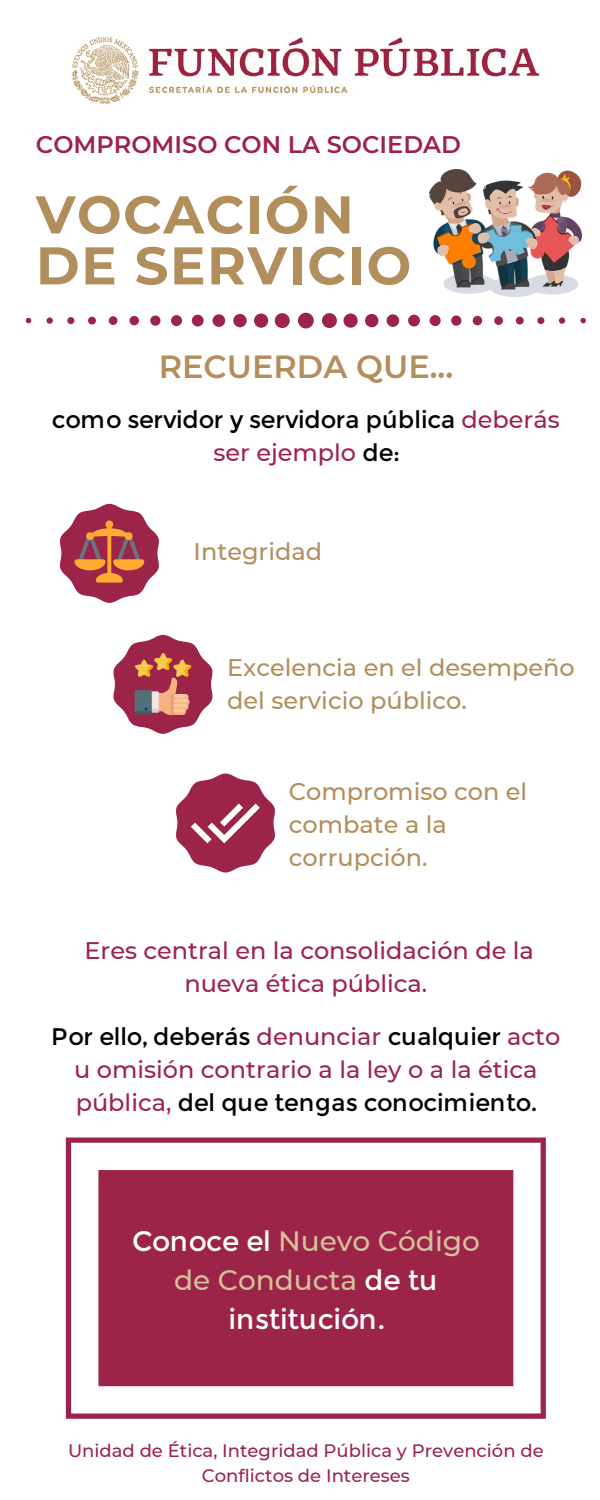
<style>
.page{position:relative;width:600px;height:1500px;background:#fff}
.page>*{position:absolute;margin:0;border:0;box-sizing:border-box;transform-origin:0 0}
.t1{font:700 53px/51px "Montserrat";letter-spacing:.03em;color:#b38e5d}
.t2{font:600 32px "Montserrat";color:#b38e5d}
.t3{font:28px/39px "Montserrat";letter-spacing:-.01em;color:#fff;text-align:center}
.t4{font:500 24px/33px "Montserrat";color:#9d2449;text-align:center}
.t5{font:500 24px/33px "Montserrat";color:#b38e5d}
.t6{font:24px/33px "Montserrat";letter-spacing:-.005em;color:#000;text-align:center}
.t7{font:600 24px "Montserrat";color:#9d2449}
.t8{font:500 18px/24.8px "Montserrat";color:#9d2449;text-align:center}
.s1{font-weight:500;color:#9d2449}
.s2{font-weight:400;color:#000}
.s3{font-weight:500;color:#d4c19c}
</style>
<div class="page">
<img style="left:71px;top:36px;width:473px;height:69px">
<img style="left:429px;top:169px;width:153px;height:128px">
<svg style="left:26px;top:313px;width:560px;height:15px"></svg>
<svg style="left:60px;top:504px;width:99px;height:99px"></svg>
<svg style="left:114px;top:635px;width:99px;height:99px"></svg>
<img style="left:132px;top:653px;width:62px;height:62px">
<svg style="left:176px;top:774px;width:99px;height:98px"></svg>
<svg style="left:66px;top:1138px;width:480px;height:281px;fill:#9d2449"></svg>
<p class="t7" style="left:36px;top:127px;width:427px">COMPROMISO CON LA SOCIEDAD</p>
<h1 class="t1" style="left:36px;top:186px;width:377px">VOCACIÓN<br>DE SERVICIO</h1>
<h2 class="t2" style="left:159px;top:344px;width:296px">RECUERDA QUE...</h2>
<p class="t6" style="left:52px;top:403px;width:509px">como servidor y servidora pública <span class="s1">deberás ser ejemplo</span> de:</p>
<p class="t5" style="left:194px;top:534px;width:130px">Integridad</p>
<p class="t5" style="left:227px;top:650px;width:349px">Excelencia en el desempeño del servicio público.</p>
<p class="t5" style="left:289px;top:774px;width:240px">Compromiso con el combate a la corrupción.</p>
<p class="t4" style="left:84px;top:933px;width:451px">Eres central en la consolidación de la nueva ética pública.</p>
<p class="t4" style="left:51px;top:1019px;width:511px"><span class="s2">Por ello, deberás</span> denunciar <span class="s2">cualquier</span> acto u omisión contrario a la ley o a la ética pública, <span class="s2">del que tengas conocimiento.</span></p>
<p class="t3" style="left:132px;top:1222px;width:349px">Conoce el <span class="s3">Nuevo Código de Conducta</span> de tu institución.</p>
<p class="t8" style="left:68px;top:1437px;width:477px">Unidad de Ética, Integridad Pública y Prevención de<br>Conflictos de Intereses</p>
</div>
